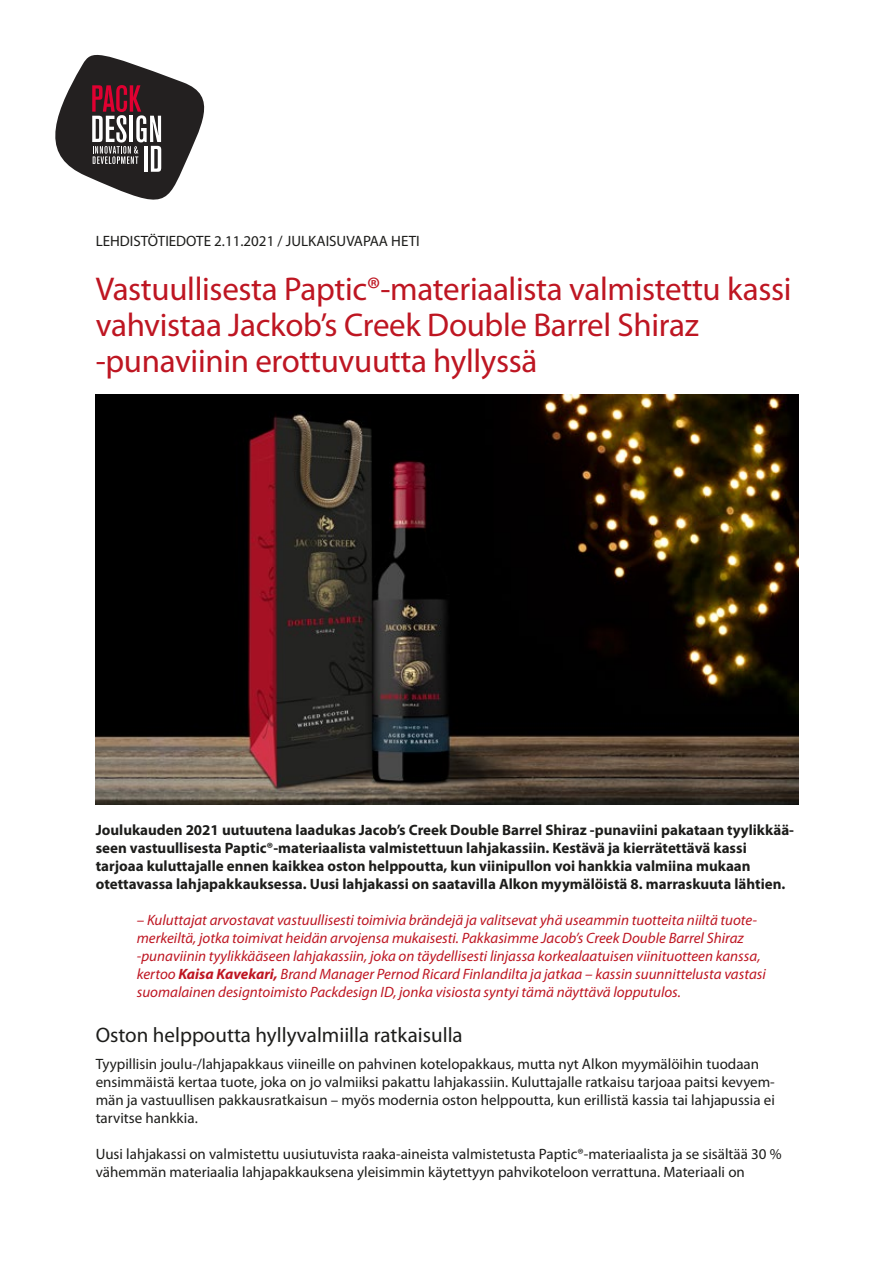
<style>
.page{position:relative;width:893px;height:1263px;background:#fff}
.page>*{position:absolute;margin:0;border:0;box-sizing:border-box;transform-origin:0 0}
.t1{font:33px/36px "Myriad Pro";letter-spacing:-.01em;color:#be1622}
.t2{font:21px "Myriad Pro";color:#1d1d1b}
.t3{font:15px/18px "Myriad Pro";color:#1d1d1b}
.t4{font:italic 15px/18px "Myriad Pro";color:#be1622}
.t5{font:700 15px/18px "Myriad Pro";color:#1d1d1b}
.s1{font-weight:700}
</style>
<div class="page">
<svg style="left:55px;top:54px;width:150px;height:146px"></svg>
<img style="left:96px;top:394px;width:702px;height:410px">
<p class="t3" style="left:96px;top:232px;width:326px">LEHDISTÖTIEDOTE 2.11.2021 / JULKAISUVAPAA HETI</p>
<h1 class="t1" style="left:96px;top:271px;width:697px">Vastuullisesta Paptic®-materiaalista valmistettu kassi vahvistaa Jackob’s Creek Double Barrel Shiraz -punaviinin erottuvuutta hyllyssä</h1>
<p class="t5" style="left:96px;top:821px;width:700px">Joulukauden 2021 uutuutena laadukas Jacob’s Creek Double Barrel Shiraz -punaviini pakataan tyylikkää&shy;seen vastuullisesta Paptic®-materiaalista valmistettuun lahjakassiin. Kestävä ja kierrätettävä kassi tarjoaa kuluttajalle ennen kaikkea oston helppoutta, kun viinipullon voi hankkia valmiina mukaan otettavassa lahjapakkauksessa. Uusi lahjakassi on saatavilla Alkon myymälöistä 8. marraskuuta lähtien.</p>
<p class="t4" style="left:137px;top:911px;width:631px">– Kuluttajat arvostavat vastuullisesti toimivia brändejä ja valitsevat yhä useammin tuotteita niiltä tuote&shy;merkeiltä, jotka toimivat heidän arvojensa mukaisesti. Pakkasimme Jacob’s Creek Double Barrel Shiraz -punaviinin tyylikkääseen lahjakassiin, joka on täydellisesti linjassa korkealaatuisen viinituotteen kanssa, kertoo <span class="s1">Kaisa Kavekari,</span> Brand Manager Pernod Ricard Finlandilta ja jatkaa – kassin suunnittelusta vastasi suomalainen designtoimisto Packdesign ID, jonka visiosta syntyi tämä näyttävä lopputulos.</p>
<h2 class="t2" style="left:96px;top:1024px;width:369px">Oston helppoutta hyllyvalmiilla ratkaisulla</h2>
<p class="t3" style="left:96px;top:1055px;width:681px">Tyypillisin joulu-/lahjapakkaus viineille on pahvinen kotelopakkaus, mutta nyt Alkon myymälöihin tuodaan ensimmäistä kertaa tuote, joka on jo valmiiksi pakattu lahjakassiin. Kuluttajalle ratkaisu tarjoaa paitsi kevyem&shy;män ja vastuullisen pakkausratkaisun – myös modernia oston helppoutta, kun erillistä kassia tai lahjapussia ei tarvitse hankkia.</p>
<p class="t3" style="left:96px;top:1145px;width:687px">Uusi lahjakassi on valmistettu uusiutuvista raaka-aineista valmistetusta Paptic®-materiaalista ja se sisältää 30 % vähemmän materiaalia lahjapakkauksena yleisimmin käytettyyn pahvikoteloon verrattuna. Materiaali on</p>
</div>
